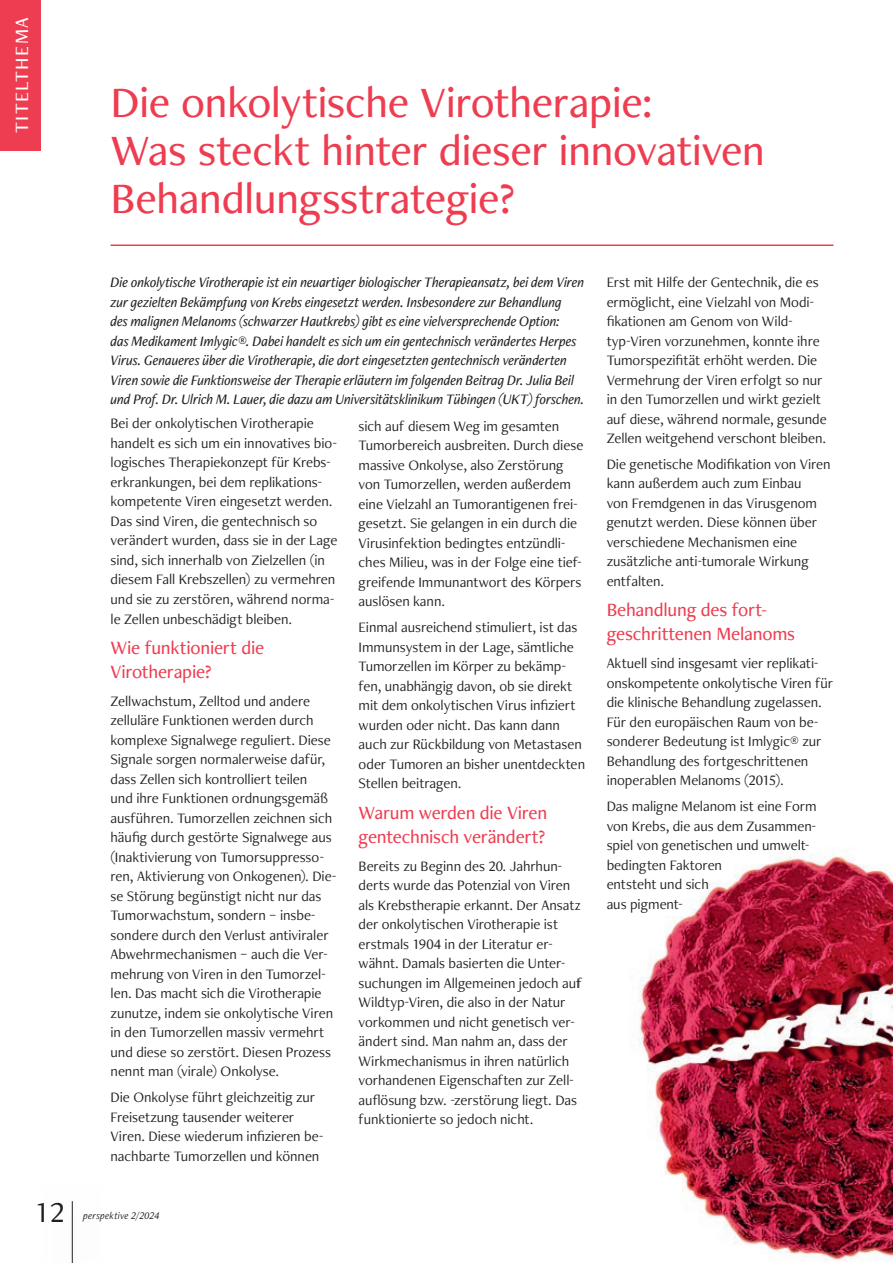
<style>
.page{position:relative;width:893px;height:1263px;background:#fff}
.page>*{position:absolute;margin:0;border:0;box-sizing:border-box;transform-origin:0 0}
.t1{font:500 45px/48px "Freight Neo Pro";letter-spacing:-.015em;color:#ee3d50}
.t2{font:30px "Freight Neo Pro";color:#231f20}
.t3{font:500 19.5px/24px "Freight Neo Pro";letter-spacing:-.015em;color:#ee3d50}
.t4{font:500 19.5px "Freight Neo Pro";letter-spacing:.075em;color:#fff}
.t5{font:15px/19.5px "Freight Neo Pro";letter-spacing:-.005em;color:#231f20}
.t6{font:italic 500 15px/19.5px "Freight Neo Pro";letter-spacing:-.01em;color:#231f20}
.t7{font:italic 10.5px "Freight Neo Pro";letter-spacing:.01em;color:#231f20}
</style>
<div class="page">
<div style="left:0;top:0;width:40px;height:151px;background:#ee3d50"></div>
<hr style="left:111px;top:244px;width:722px;height:2px;background:#ee3d50">
<img style="left:638px;top:854px;width:255px;height:408px">
<hr style="left:72px;top:1201px;width:1px;height:62px;background:#231f20">
<h3 class="t4" style="left:8px;top:133px;width:118px;rotate:-90deg">TITELTHEMA</h3>
<h1 class="t1" style="left:111px;top:77px;width:656px">Die onkolytische Virotherapie:<br>Was steckt hinter dieser innovativen<br>Behandlungsstrategie?</h1>
<p class="t6" style="left:111px;top:272px;width:475px">Die onkolytische Virotherapie ist ein neuartiger biologischer Therapieansatz, bei dem Viren zur gezielten Bekämpfung von Krebs eingesetzt werden. Insbesondere zur Behandlung<br>des malignen Melanoms (schwarzer Hautkrebs) gibt es eine vielversprechende Option:<br>das Medikament Imlygic®. Dabei handelt es sich um ein gentechnisch verändertes Herpes Virus. Genaueres über die Virotherapie, die dort eingesetzten gentechnisch veränderten Viren sowie die Funktionsweise der Therapie erläutern im folgenden Beitrag Dr. Julia Beil und Prof. Dr. Ulrich M. Lauer, die dazu am Universitätsklinikum Tübingen (UKT) forschen.</p>
<p class="t5" style="left:111px;top:413px;width:228px">Bei der onkolytischen Virotherapie handelt es sich um ein innovatives bio&shy;logisches Therapiekonzept für Krebs&shy;erkrankungen, bei dem replikations&shy;kompetente Viren eingesetzt werden.<br>Das sind Viren, die gentechnisch so verändert wurden, dass sie in der Lage sind, sich innerhalb von Zielzellen (in diesem Fall Krebszellen) zu vermehren und sie zu zerstören, während norma&shy;le Zellen unbeschädigt bleiben.</p>
<h3 class="t3" style="left:111px;top:635px;width:155px">Wie funktioniert die<br>Virotherapie?</h3>
<p class="t5" style="left:111px;top:691px;width:227px">Zellwachstum, Zelltod und andere zelluläre Funktionen werden durch komplexe Signalwege reguliert. Diese Signale sorgen normalerweise dafür, dass Zellen sich kontrolliert teilen<br>und ihre Funktionen ordnungsgemäß ausführen. Tumorzellen zeichnen sich häufig durch gestörte Signalwege aus (Inaktivierung von Tumorsuppresso&shy;ren, Aktivierung von Onkogenen). Die&shy;se Störung begünstigt nicht nur das Tumorwachstum, sondern – insbe&shy;sondere durch den Verlust antiviraler Abwehrmechanismen – auch die Ver&shy;mehrung von Viren in den Tumorzel&shy;len. Das macht sich die Virotherapie zunutze, indem sie onkolytische Viren in den Tumorzellen massiv vermehrt und diese so zerstört. Diesen Prozess nennt man (virale) Onkolyse.</p>
<p class="t5" style="left:111px;top:1087px;width:214px">Die Onkolyse führt gleichzeitig zur Freisetzung tausender weiterer Viren. Diese wiederum infizieren be&shy;nachbarte Tumorzellen und können</p>
<h2 class="t2" style="left:35px;top:1192px;width:32px">12</h2>
<p class="t7" style="left:83px;top:1208px;width:78px">perspektive 2/2024</p>
<p class="t5" style="left:359px;top:416px;width:226px">sich auf diesem Weg im gesamten Tumorbereich ausbreiten. Durch diese massive Onkolyse, also Zerstörung von Tumorzellen, werden außerdem eine Vielzahl an Tumorantigenen frei&shy;gesetzt. Sie gelangen in ein durch die Virusinfektion bedingtes entzündli&shy;ches Milieu, was in der Folge eine tief&shy;greifende Immunantwort des Körpers auslösen kann.</p>
<p class="t5" style="left:359px;top:617px;width:228px">Einmal ausreichend stimuliert, ist das Immunsystem in der Lage, sämtliche Tumorzellen im Körper zu bekämp&shy;fen, unabhängig davon, ob sie direkt mit dem onkolytischen Virus infiziert wurden oder nicht. Das kann dann auch zur Rückbildung von Metastasen oder Tumoren an bisher unentdeckten Stellen beitragen.</p>
<h3 class="t3" style="left:359px;top:800px;width:190px">Warum werden die Viren gentechnisch verändert?</h3>
<p class="t5" style="left:359px;top:855px;width:224px">Bereits zu Beginn des 20. Jahrhun&shy;derts wurde das Potenzial von Viren als Krebstherapie erkannt. Der Ansatz der onkolytischen Virotherapie ist erstmals 1904 in der Literatur er&shy;wähnt. Damals basierten die Unter&shy;suchungen im Allgemeinen jedoch auf Wildtyp-Viren, die also in der Natur vorkommen und nicht genetisch ver&shy;ändert sind. Man nahm an, dass der Wirkmechanismus in ihren natürlich vorhandenen Eigenschaften zur Zell&shy;auflösung bzw. -zerstörung liegt. Das funktionierte so jedoch nicht.</p>
<p class="t5" style="left:607px;top:272px;width:222px">Erst mit Hilfe der Gentechnik, die es ermöglicht, eine Vielzahl von Modi&shy;fikationen am Genom von Wild&shy;typ-Viren vorzunehmen, konnte ihre Tumorspezifität erhöht werden. Die Vermehrung der Viren erfolgt so nur in den Tumorzellen und wirkt gezielt auf diese, während normale, gesunde Zellen weitgehend verschont bleiben.</p>
<p class="t5" style="left:607px;top:454px;width:225px">Die genetische Modifikation von Viren kann außerdem auch zum Einbau<br>von Fremdgenen in das Virusgenom genutzt werden. Diese können über verschiedene Mechanismen eine zusätzliche anti-tumorale Wirkung entfalten.</p>
<h3 class="t3" style="left:607px;top:597px;width:190px">Behandlung des fort&shy;geschrittenen Melanoms</h3>
<p class="t5" style="left:607px;top:653px;width:228px">Aktuell sind insgesamt vier replikati&shy;onskompetente onkolytische Viren für die klinische Behandlung zugelassen.<br>Für den europäischen Raum von be&shy;sonderer Bedeutung ist Imlygic® zur Behandlung des fortgeschrittenen inoperablen Melanoms (2015).</p>
<p class="t5" style="left:607px;top:796px;width:211px">Das maligne Melanom ist eine Form von Krebs, die aus dem Zusammen&shy;spiel von genetischen und umwelt&shy;bedingten Faktoren<br>entsteht und sich<br>aus pigment-</p>
</div>
